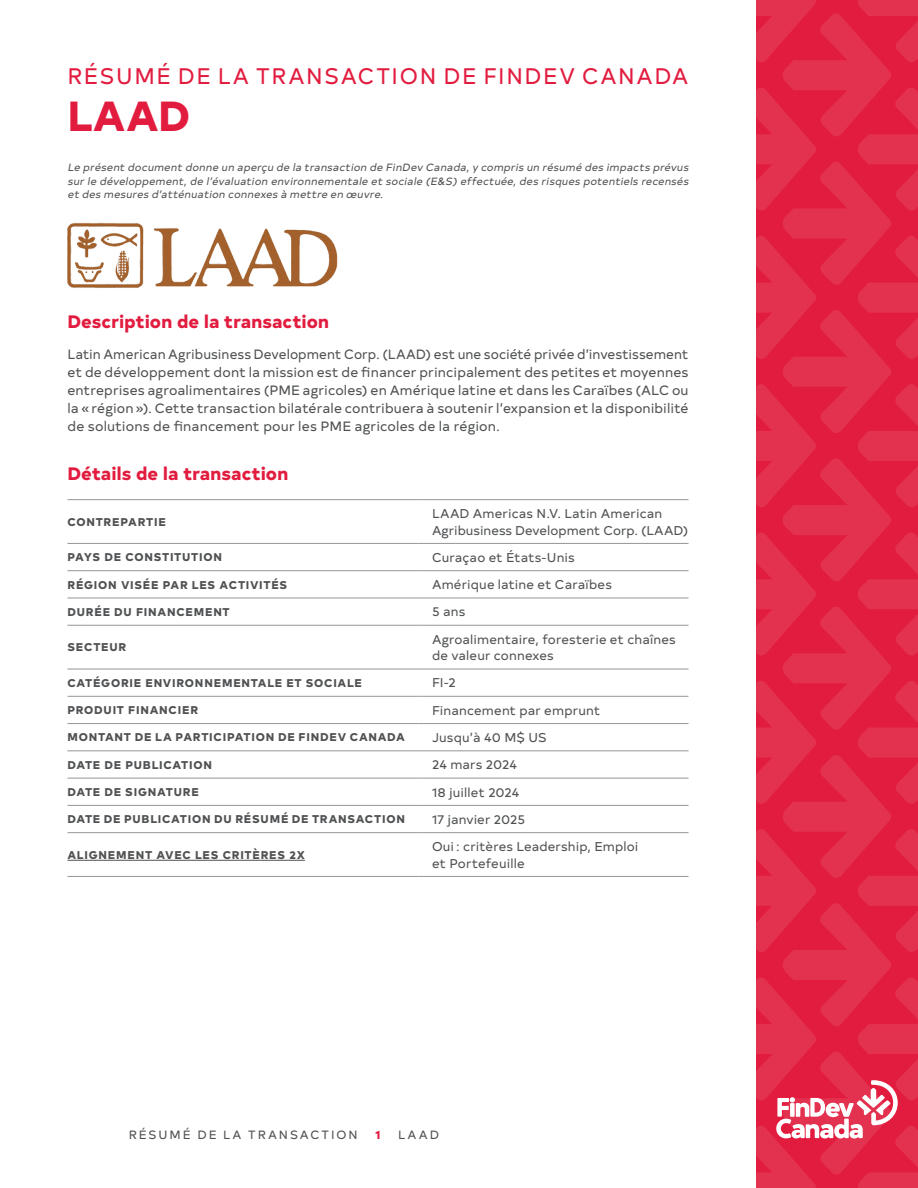
<style>
.page{position:relative;width:918px;height:1188px;background:#fff}
.page>*{position:absolute;margin:0;border:0;box-sizing:border-box;transform-origin:0 0}
.t1{font:800 42px "Typold";color:#e21c3f}
.H1_-_Accent{font:22.5px "Typold";letter-spacing:.075em;color:#e21c3f}
.t2{font:800 18px "Typold";letter-spacing:.005em;color:#e21c3f}
.Body_copy{font:13.5px/18px "Typold";letter-spacing:.01em;color:#4f5153;text-align:justify}
.Body_copy__not_justi{font:12.75px/16.5px "Typold";letter-spacing:.01em;color:#4f5153}
.t3{font:12px "Typold";letter-spacing:.165em;color:#4f5153}
.t4{font:800 12px "Typold";color:#e21c3f}
.Table_-_Category{font:800 11.25px "Typold";letter-spacing:.07em;color:#4f5153}
.Intro_paragraph{font:italic 10.5px/13.5px "Typold";color:#4f5153;text-align:justify}
</style>
<div class="page">
<svg style="left:756px;top:0;width:162px;height:1188px;background:#e2294a"></svg>
<hr style="left:68px;top:499px;width:350px;height:1px;background:#969597">
<hr style="left:418px;top:499px;width:270px;height:1px;background:#969597">
<hr style="left:68px;top:543px;width:350px;height:1px;background:#969597">
<hr style="left:418px;top:543px;width:270px;height:1px;background:#969597">
<hr style="left:68px;top:570px;width:350px;height:1px;background:#969597">
<hr style="left:418px;top:570px;width:270px;height:1px;background:#969597">
<hr style="left:68px;top:598px;width:350px;height:1px;background:#969597">
<hr style="left:418px;top:598px;width:270px;height:1px;background:#969597">
<hr style="left:68px;top:625px;width:350px;height:1px;background:#969597">
<hr style="left:418px;top:625px;width:270px;height:1px;background:#969597">
<hr style="left:68px;top:669px;width:350px;height:1px;background:#969597">
<hr style="left:418px;top:669px;width:270px;height:1px;background:#969597">
<hr style="left:68px;top:696px;width:350px;height:1px;background:#969597">
<hr style="left:418px;top:696px;width:270px;height:1px;background:#969597">
<hr style="left:68px;top:723px;width:350px;height:1px;background:#969597">
<hr style="left:418px;top:723px;width:270px;height:1px;background:#969597">
<hr style="left:68px;top:750px;width:350px;height:1px;background:#969597">
<hr style="left:418px;top:750px;width:270px;height:1px;background:#969597">
<hr style="left:68px;top:778px;width:350px;height:1px;background:#969597">
<hr style="left:418px;top:778px;width:270px;height:1px;background:#969597">
<hr style="left:68px;top:805px;width:350px;height:1px;background:#969597">
<hr style="left:418px;top:805px;width:270px;height:1px;background:#969597">
<hr style="left:68px;top:832px;width:350px;height:1px;background:#969597">
<hr style="left:418px;top:832px;width:270px;height:1px;background:#969597">
<hr style="left:68px;top:876px;width:350px;height:1px;background:#969597">
<hr style="left:418px;top:876px;width:270px;height:1px;background:#969597">
<hr style="left:68px;top:860px;width:237px;height:1px;background:#4f5153">
<img style="left:67px;top:223px;width:271px;height:65px">
<p class="H1_-_Accent" style="left:68px;top:59px;width:622px">RÉSUMÉ DE LA TRANSACTION DE FINDEV CANADA</p>
<h1 class="t1" style="left:68px;top:80px;width:124px">LAAD</h1>
<p class="Intro_paragraph" style="left:68px;top:160px;width:625px">Le présent document donne un aperçu de la transaction de FinDev Canada,y compris un résumé des impacts prévus surle développement,de l’évaluation environnementale et sociale (E&amp;S)effectuée,des risques potentiels recensés et des mesures d’atténuation connexes à mettre en œuvre.</p>
<h2 class="t2" style="left:68px;top:306px;width:263px">Description de la transaction</h2>
<p class="Body_copy" style="left:68px;top:344px;width:623px">Latin American Agribusiness Development Corp. (LAAD) est une société privée d’investissement et de développement dont la mission est de financer principalement des petites et moyennes entreprises agroalimentaires (PME agricoles) en Amérique latine et dans les Caraïbes (ALC ou la « région »). Cette transaction bilatérale contribuera à soutenir l’expansion et la disponibilité de solutions de financement pour les PME agricoles de la région.</p>
<h2 class="t2" style="left:68px;top:458px;width:222px">Détails de la transaction</h2>
<p class="Table_-_Category" style="left:68px;top:512px;width:100px">CONTREPARTIE</p>
<p class="Body_copy__not_justi" style="left:432px;top:504px;width:258px">LAAD Americas N.V. Latin American<br>Agribusiness Development Corp. (LAAD)</p>
<p class="Table_-_Category" style="left:68px;top:548px;width:156px">PAYS DE CONSTITUTION</p>
<p class="Body_copy__not_justi" style="left:432px;top:548px;width:144px">Curaçao et États‑Unis</p>
<p class="Table_-_Category" style="left:68px;top:575px;width:221px">RÉGION VISÉE PAR LES ACTIVITÉS</p>
<p class="Body_copy__not_justi" style="left:432px;top:575px;width:181px">Amérique latine et Caraïbes</p>
<p class="Table_-_Category" style="left:68px;top:602px;width:164px">DURÉE DU FINANCEMENT</p>
<p class="Body_copy__not_justi" style="left:432px;top:603px;width:35px">5 ans</p>
<p class="Table_-_Category" style="left:68px;top:638px;width:60px">SECTEUR</p>
<p class="Body_copy__not_justi" style="left:432px;top:630px;width:245px">Agroalimentaire, foresterie et chaînes de valeur connexes</p>
<p class="Table_-_Category" style="left:68px;top:673px;width:296px">CATÉGORIE ENVIRONNEMENTALE ET SOCIALE</p>
<p class="Body_copy__not_justi" style="left:432px;top:674px;width:25px">FI‑2</p>
<p class="Table_-_Category" style="left:68px;top:701px;width:132px">PRODUIT FINANCIER</p>
<p class="Body_copy__not_justi" style="left:432px;top:701px;width:170px">Financement par emprunt</p>
<p class="Table_-_Category" style="left:68px;top:728px;width:339px">MONTANT DE LA PARTICIPATION DE FINDEV CANADA</p>
<p class="Body_copy__not_justi" style="left:432px;top:728px;width:116px">Jusqu’à 40 M$ US</p>
<p class="Table_-_Category" style="left:68px;top:755px;width:146px">DATE DE PUBLICATION</p>
<p class="Body_copy__not_justi" style="left:432px;top:755px;width:87px">24 mars 2024</p>
<p class="Table_-_Category" style="left:68px;top:782px;width:133px">DATE DE SIGNATURE</p>
<p class="Body_copy__not_justi" style="left:432px;top:783px;width:89px">18 juillet 2024</p>
<p class="Table_-_Category" style="left:68px;top:810px;width:339px">DATE DE PUBLICATION DU RÉSUMÉ DE TRANSACTION</p>
<p class="Body_copy__not_justi" style="left:432px;top:810px;width:95px">17 janvier 2025</p>
<p class="Table_-_Category" style="left:68px;top:845px;width:239px">ALIGNEMENT AVEC LES CRITÈRES 2X</p>
<p class="Body_copy__not_justi" style="left:432px;top:837px;width:208px">Oui : critères Leadership, Emploi et Portefeuille</p>
<p class="t3" style="left:129px;top:1125px;width:231px">RÉSUMÉ DE LA TRANSACTION</p>
<p class="t4" style="left:375px;top:1124px;width:7px">1</p>
<p class="t3" style="left:398px;top:1125px;width:42px">LAAD</p>
</div>
